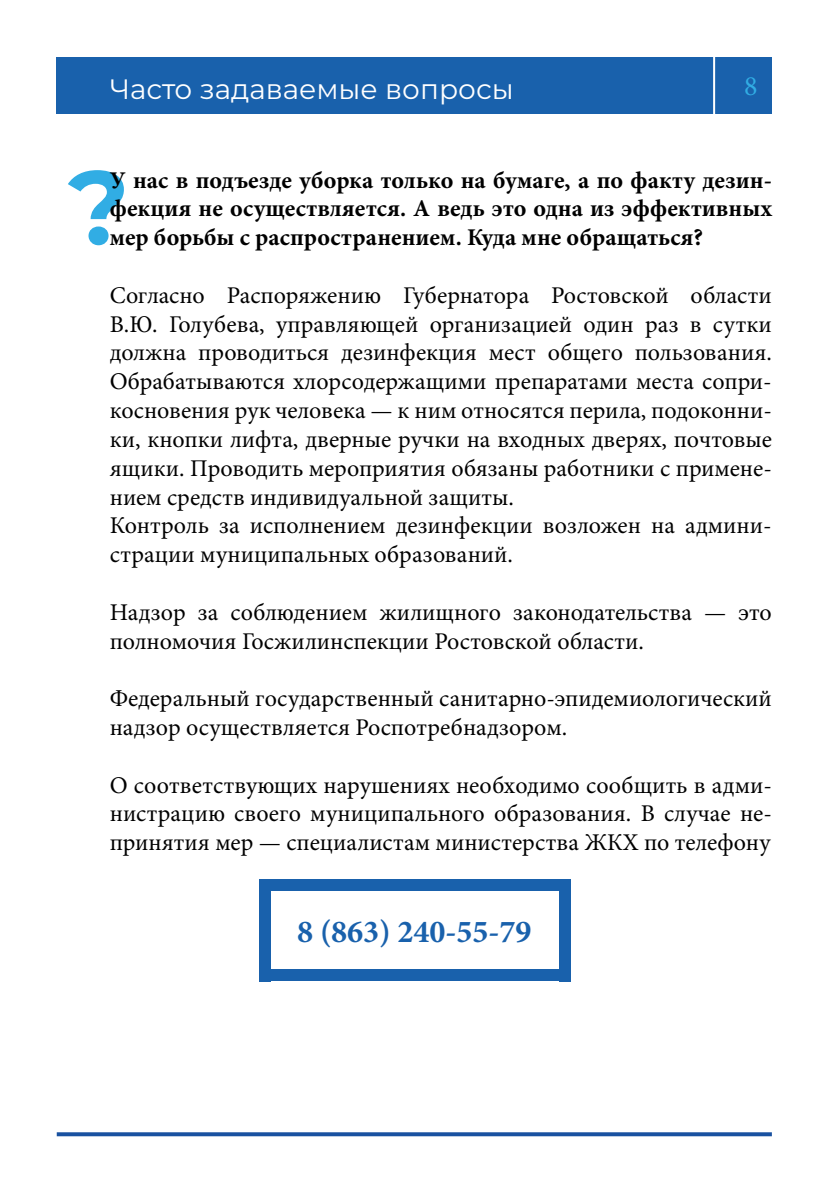
<style>
.page{position:relative;width:840px;height:1191px;background:#fff}
.page>*{position:absolute;margin:0;border:0;box-sizing:border-box;transform-origin:0 0}
.t1{font:700 32px "Minion Pro";color:#1961ac}
.t2{font:28px "Montserrat";color:#fff}
.t3{font:28px "Minion Pro";color:#31ade4}
.t4{font:24px/28.8px "Minion Pro";color:#000}
.t5{font:700 24px/28.8px "Minion Pro";color:#000;text-align:justify}
</style>
<div class="page">
<div style="left:57px;top:57px;width:714px;height:56px;background:#1961ac"></div>
<hr style="left:712px;top:46px;width:2px;height:80px;background:#fff">
<svg style="left:68px;top:170px;width:56px;height:75px"></svg>
<div style="left:259px;top:879px;width:11px;height:102px;background:#1961ac"></div>
<div style="left:259px;top:879px;width:311px;height:11px;background:#1961ac"></div>
<div style="left:259px;top:969px;width:311px;height:12px;background:#1961ac"></div>
<div style="left:559px;top:879px;width:11px;height:102px;background:#1961ac"></div>
<svg style="left:57px;top:1132px;width:714px;height:4px;background:#295da6"></svg>
<p class="t2" style="left:110px;top:69px;width:405px">Часто задаваемые вопросы</p>
<p class="t3" style="left:743px;top:68px;width:15px">8</p>
<p class="t5" style="left:110px;top:165px;width:663px">У нас в подъезде уборка только на бумаге, а по факту дезин&shy;фекция не осуществляется. А ведь это одна из эффективных мер борьбы с распространением. Куда мне обращаться?</p>
<p class="t4" style="left:110px;top:281px;width:663px">Согласно Распоряжению Губернатора Ростовской области В.Ю. Голубева, управляющей организацией один раз в сутки должна проводиться дезинфекция мест общего пользования.<br>Обрабатываются хлорсодержащими препаратами места сопри&shy;косновения рук человека — к ним относятся перила, подоконни&shy;ки, кнопки лифта, дверные ручки на входных дверях, почтовые ящики. Проводить мероприятия обязаны работники с примене&shy;нием средств индивидуальной защиты.<br>Контроль за исполнением дезинфекции возложен на админи&shy;страции муниципальных образований.</p>
<p class="t4" style="left:110px;top:598px;width:663px">Надзор за соблюдением жилищного законодательства — это полномочия Госжилинспекции Ростовской области.</p>
<p class="t4" style="left:110px;top:684px;width:663px">Федеральный государственный санитарно-эпидемиологический надзор осуществляется Роспотребнадзором.</p>
<p class="t4" style="left:110px;top:770px;width:663px;text-align:justify">О соответствующих нарушениях необходимо сообщить в адми&shy;нистрацию своего муниципального образования. В случае не&shy;принятия мер — специалистам министерства ЖКХ по телефону</p>
<h1 class="t1" style="left:297px;top:909px;width:236px">8 (863) 240-55-79</h1>
</div>
